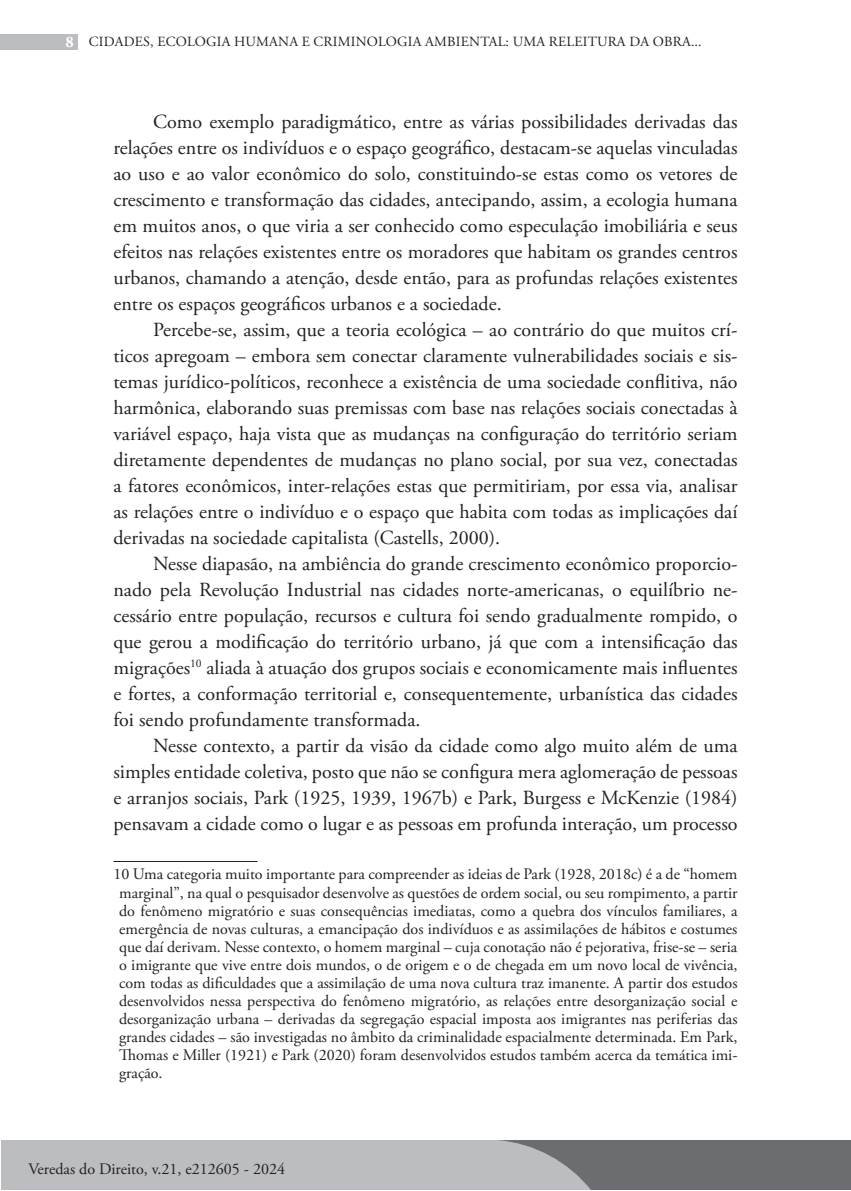
<style>
.page{position:relative;width:851px;height:1191px;background:#fff}
.page>*{position:absolute;margin:0;border:0;box-sizing:border-box;transform-origin:0 0}
.t1{font:20px/26px "Adobe Garamond Pro";color:#231f20;text-align:justify}
.t2{font:16px/18px "Adobe Garamond Pro";color:#231f20;text-align:justify}
.t3{font:14px "Adobe Garamond Pro";letter-spacing:.015em;color:#231f20}
.s1{font-weight:700;font-size:16px;color:#fff}
</style>
<div class="page">
<div style="left:1px;top:1140px;width:849px;height:50px;background:#6c6d70"></div>
<div style="left:0;top:34px;width:77px;height:16px;background:#bcbdc0"></div>
<div style="left:1px;top:1140px;width:590px;height:50px;background:#bcbdc0"></div>
<hr style="left:113px;top:861px;width:144px;height:1px;background:#231f20">
<p class="t3" style="left:65px;top:34px;width:637px"><span class="s1">8</span> CIDADES, ECOLOGIA HUMANA E CRIMINOLOGIA AMBIENTAL: UMA RELEITURA DA OBRA...</p>
<p class="t1" style="left:113px;top:109px;width:625px;text-indent:40px">Como exemplo paradigmático, entre as várias possibilidades derivadas das relações entre os indivíduos e o espaço geográfico, destacam-se aquelas vinculadas ao uso e ao valor econômico do solo, constituindo-se estas como os vetores de crescimento e transformação das cidades, antecipando, assim, a ecologia humana em muitos anos, o que viria a ser conhecido como especulação imobiliária e seus efeitos nas relações existentes entre os moradores que habitam os grandes centros urbanos, chamando a atenção, desde então, para as profundas relações existentes entre os espaços geográficos urbanos e a sociedade.</p>
<p class="t1" style="left:113px;top:317px;width:625px;text-indent:40px">Percebe-se, assim, que a teoria ecológica – ao contrário do que muitos crí&shy;ticos apregoam – embora sem conectar claramente vulnerabilidades sociais e sis&shy;temas jurídico-políticos, reconhece a existência de uma sociedade conflitiva, não harmônica, elaborando suas premissas com base nas relações sociais conectadas à variável espaço, haja vista que as mudanças na configuração do território seriam diretamente dependentes de mudanças no plano social, por sua vez, conectadas a fatores econômicos, inter-relações estas que permitiriam, por essa via, analisar as relações entre o indivíduo e o espaço que habita com todas as implicações daí derivadas na sociedade capitalista (Castells, 2000).</p>
<p class="t1" style="left:113px;top:551px;width:625px;text-indent:40px">Nesse diapasão, na ambiência do grande crescimento econômico proporcio&shy;nado pela Revolução Industrial nas cidades norte-americanas, o equilíbrio ne&shy;cessário entre população, recursos e cultura foi sendo gradualmente rompido, o que gerou a modificação do território urbano, já que com a intensificação das migrações<sup>10</sup> aliada à atuação dos grupos sociais e economicamente mais influentes e fortes, a conformação territorial e, consequentemente, urbanística das cidades foi sendo profundamente transformada.</p>
<p class="t1" style="left:113px;top:733px;width:625px;text-indent:40px">Nesse contexto, a partir da visão da cidade como algo muito além de uma simples entidade coletiva, posto que não se configura mera aglomeração de pessoas e arranjos sociais, Park (1925, 1939, 1967b) e Park, Burgess e McKenzie (1984) pensavam a cidade como o lugar e as pessoas em profunda interação, um processo</p>
<p class="t2" style="left:119px;top:866px;width:619px;text-indent:-6px">10 Uma categoria muito importante para compreender as ideias de Park (1928, 2018c) é a de “homem marginal”, na qual o pesquisador desenvolve as questões de ordem social, ou seu rompimento, a partir do fenômeno migratório e suas consequências imediatas, como a quebra dos vínculos familiares, a emergência de novas culturas, a emancipação dos indivíduos e as assimilações de hábitos e costumes que daí derivam. Nesse contexto, o homem marginal – cuja conotação não é pejorativa, frise-se – seria o imigrante que vive entre dois mundos, o de origem e o de chegada em um novo local de vivência, com todas as dificuldades que a assimilação de uma nova cultura traz imanente. A partir dos estudos desenvolvidos nessa perspectiva do fenômeno migratório, as relações entre desorganização social e desorganização urbana – derivadas da segregação espacial imposta aos imigrantes nas periferias das grandes cidades – são investigadas no âmbito da criminalidade espacialmente determinada. Em Park, Thomas e Miller (1921) e Park (2020) foram desenvolvidos estudos também acerca da temática imi&shy;gração.</p>
<p class="t2" style="left:28px;top:1160px;width:258px">Veredas do Direito, v.21, e212605 - 2024</p>
</div>
